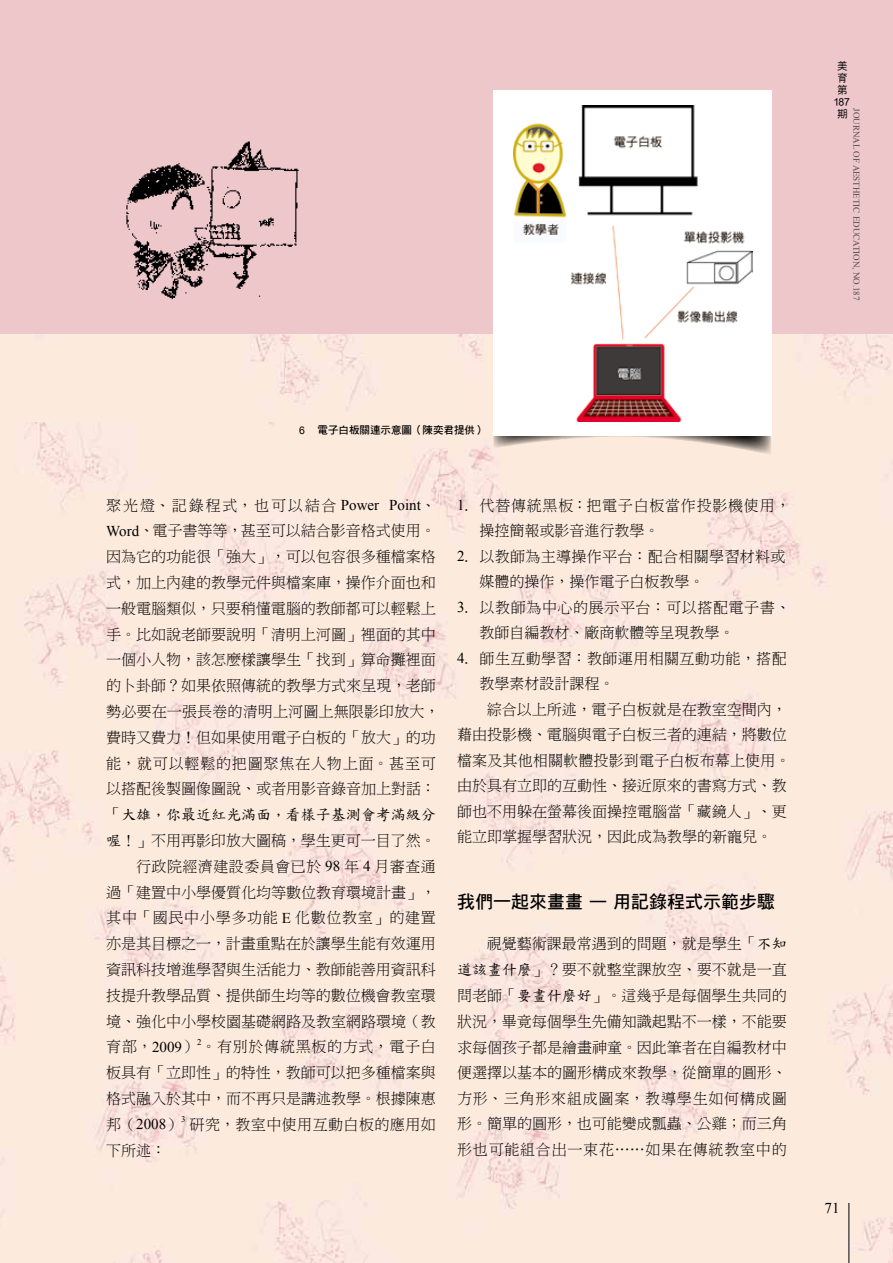
<style>
.page{position:relative;width:893px;height:1263px;background:#fff}
.page>*{position:absolute;margin:0;border:0;box-sizing:border-box;transform-origin:0 0}
.t1{font:18px "DF Hei Std W7";color:#000}
.t2{font:15px/25.8px "DF Ming Lt HK BF";color:#000}
.t3{font:15px/25.5px "DF Ming Lt HK BF";letter-spacing:.05em;color:#000}
.t4{font:15px "DF Ming Lt HK BF";letter-spacing:.03em;color:#000}
.t5{font:15px/25.5px "DF Ming Lt HK BF";letter-spacing:.04em;color:#000}
.t6{font:15px/25.5px "DF Ming Lt HK BF";letter-spacing:.02em;color:#000}
.t7{font:15px "DF Biao Kai Shu SB HKSCSP U";color:#000}
.t8{font:15px "DF Ming Lt HK BF";letter-spacing:.025em;color:#000}
.t9{font:15px "Times New Roman";color:#000}
.t10{font:10.5px "DF Hei Bd HKP BF";color:#000}
.t11{font:10.5px/12px "DF Hei Md HKP BF";color:#000;text-align:center}
.t12{font:9px "Times New Roman";color:#4c4948}
.s1{font-family:"Arial"}
.s2{font-family:"Times New Roman"}
.s3{font-family:"DF Ming Lt HK BF"}
.s4{font-family:"DF Biao Kai Shu SB HKSCSP U"}
</style>
<div class="page">
<img style="left:0;top:333px;width:893px;height:89px">
<div style="left:0;top:422px;width:893px;height:841px;background:#fceadc"></div>
<div style="left:0;top:0;width:893px;height:333px;background:#eec7cb"></div>
<svg style="left:493px;top:436px;width:278px;height:19px;background:#dcccc0"></svg>
<div style="left:493px;top:91px;width:278px;height:345px;background:#fff"></div>
<img style="left:514px;top:105px;width:239px;height:316px">
<img style="left:126px;top:141px;width:173px;height:159px">
<hr style="left:849px;top:1203px;width:1px;height:60px;background:#000">
<p class="t11" style="left:833px;top:60px;width:18px">美育第<br>187期</p>
<p class="t12" style="left:863px;top:108px;width:193px;rotate:90deg">JOURNAL OF AESTHETIC EDUCATION, NO.187</p>
<p class="t10" style="left:299px;top:425px;width:188px"><span class="s1">6</span> 電子白板關連示意圖（陳奕君提供）</p>
<p class="t2" style="left:106px;top:492px;width:335px">聚光燈、記錄程式，也可以結合 <span class="s2">Power Point</span>、<br><span class="s2">Word</span>、電子書等等，甚至可以結合影音格式使用。因為它的功能很「強大」，可以包容很多種檔案格式，加上內建的教學元件與檔案庫，操作介面也和一般電腦類似，只要稍懂電腦的教師都可以輕鬆上手。比如說老師要說明「清明上河圖」裡面的其中一個小人物，該怎麼樣讓學生「找到」算命攤裡面的卜卦師？如果依照傳統的教學方式來呈現，老師勢必要在一張長卷的清明上河圖上無限影印放大，費時又費力！但如果使用電子白板的「放大」的功能，就可以輕鬆的把圖聚焦在人物上面。甚至可以搭配後製圖像圖說、或者用影音錄音加上對話：</p>
<p class="t7" style="left:106px;top:807px;width:331px"><span class="s3">「</span>大雄，你最近紅光滿面，看樣子基測會考滿級分</p>
<p class="t2" style="left:106px;top:827px;width:331px"><span class="s4">喔！</span>」不用再影印放大圖稿，學生更可一目了然。</p>
<p class="t4" style="left:136px;top:859px;width:301px">行政院經濟建設委員會已於 <span class="s2">98</span> 年 <span class="s2">4</span> 月審查通</p>
<p class="t2" style="left:106px;top:879px;width:331px">過「建置中小學優質化均等數位教育環境計畫」，</p>
<p class="t3" style="left:106px;top:905px;width:331px">其中「國民中小學多功能 <span class="s2">E</span> 化數位教室」的建置</p>
<p class="t2" style="left:106px;top:931px;width:331px">亦是其目標之一，計畫重點在於讓學生能有效運用</p>
<p class="t2" style="left:106px;top:956px;width:331px">資訊科技增進學習與生活能力、教師能善用資訊科</p>
<p class="t2" style="left:106px;top:982px;width:331px">技提升教學品質、提供師生均等的數位機會教室環</p>
<p class="t2" style="left:106px;top:1008px;width:331px">境、強化中小學校園基礎網路及教室網路環境（教</p>
<p class="t3" style="left:106px;top:1034px;width:331px">育部，<span class="s2">2009</span>）<sup>2</sup>。有別於傳統黑板的方式，電子白</p>
<p class="t2" style="left:106px;top:1060px;width:331px">板具有「立即性」的特性，教師可以把多種檔案與</p>
<p class="t2" style="left:106px;top:1085px;width:331px">格式融入於其中，而不再只是講述教學。根據陳惠</p>
<p class="t4" style="left:106px;top:1117px;width:331px">邦（<span class="s2">2008</span>）<sup>3</sup> 研究，教室中使用互動白板的應用如</p>
<p class="t2" style="left:106px;top:1137px;width:61px">下所述：</p>
<p class="t3" style="left:480px;top:492px;width:312px;text-indent:-22px"><span class="s2">1</span>. 代替傳統黑板：把電子白板當作投影機使用，操控簡報或影音進行教學。</p>
<p class="t6" style="left:480px;top:543px;width:307px;text-indent:-22px"><span class="s2">2</span>. 以教師為主導操作平台：配合相關學習材料或媒體的操作，操作電子白板教學。</p>
<p class="t5" style="left:480px;top:594px;width:312px;text-indent:-22px"><span class="s2">3</span>. 以教師為中心的展示平台：可以搭配電子書、教師自編教材、廠商軟體等呈現教學。</p>
<p class="t8" style="left:457px;top:650px;width:331px"><span class="s2">4</span>. 師生互動學習：教師運用相關互動功能，搭配</p>
<p class="t2" style="left:480px;top:671px;width:136px">教學素材設計課程。</p>
<p class="t2" style="left:487px;top:696px;width:301px">綜合以上所述，電子白板就是在教室空間內，</p>
<p class="t2" style="left:457px;top:722px;width:331px">藉由投影機、電腦與電子白板三者的連結，將數位</p>
<p class="t2" style="left:457px;top:747px;width:335px">檔案及其他相關軟體投影到電子白板布幕上使用。</p>
<p class="t2" style="left:457px;top:773px;width:331px">由於具有立即的互動性、接近原來的書寫方式、教</p>
<p class="t2" style="left:457px;top:798px;width:331px">師也不用躲在螢幕後面操控電腦當「藏鏡人」、更</p>
<p class="t2" style="left:457px;top:824px;width:316px">能立即掌握學習狀況，因此成為教學的新寵兒。</p>
<p class="t1" style="left:457px;top:892px;width:319px">我們一起來畫畫 — 用記錄程式示範步驟</p>
<p class="t2" style="left:457px;top:930px;width:331px;text-align:justify;text-indent:30px">視覺藝術課最常遇到的問題，就是學生「<span class="s4">不知道該畫什麼</span>」？要不就整堂課放空、要不就是一直問老師「<span class="s4">要畫什麼好</span>」。這幾乎是每個學生共同的狀況，畢竟每個學生先備知識起點不一樣，不能要求每個孩子都是繪畫神童。因此筆者在自編教材中便選擇以基本的圖形構成來教學，從簡單的圓形、方形、三角形來組成圖案，教導學生如何構成圖形。簡單的圓形，也可能變成瓢蟲、公雞；而三角形也可能組合出一束花……如果在傳統教室中的</p>
<p class="t9" style="left:825px;top:1198px;width:16px">71</p>
</div>
